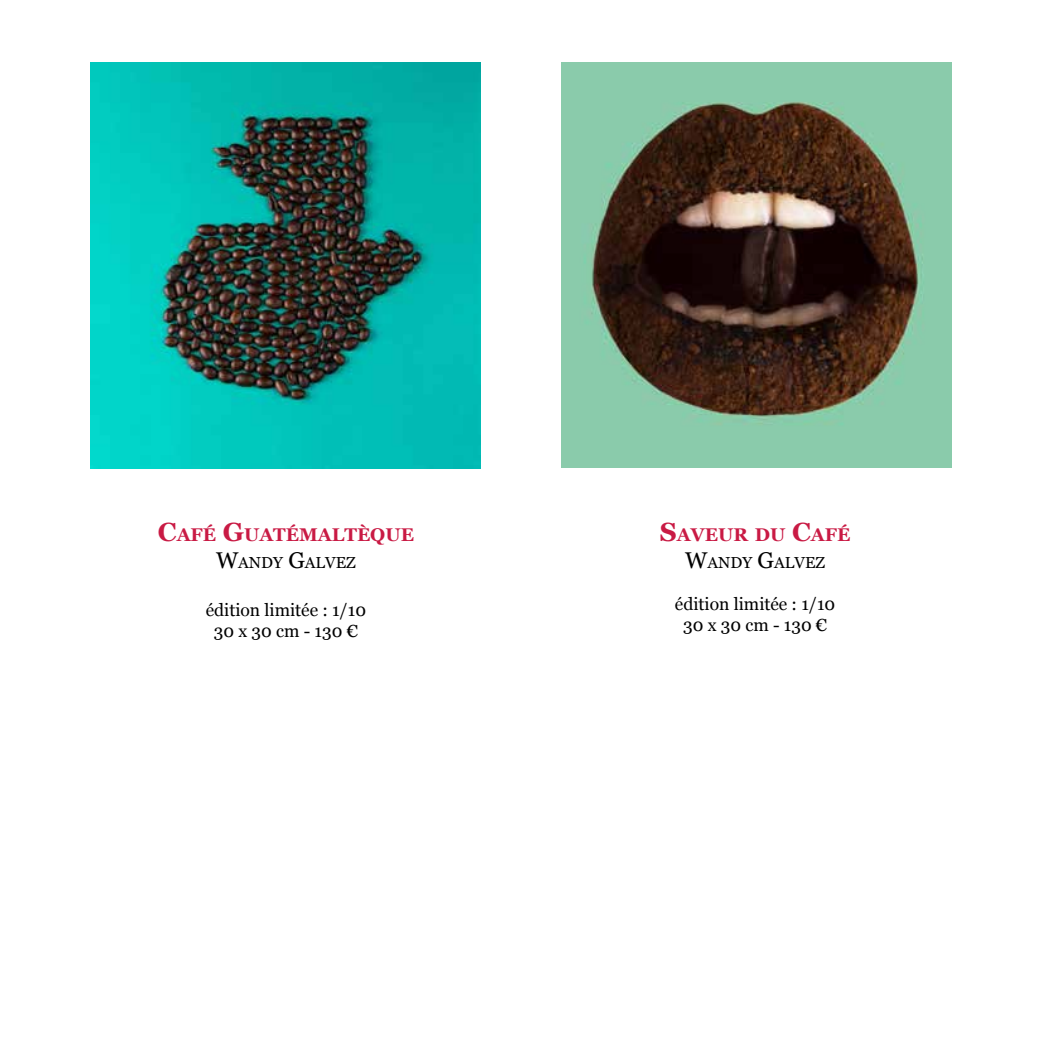
<style>
.page{position:relative;width:1042px;height:1042px;background:#fff}
.page>*{position:absolute;margin:0;border:0;box-sizing:border-box;transform-origin:0 0}
.t1{font:700 18.38px "Georgia";color:#c91a44}
.t2{font:17.5px/21px "Georgia";color:#000;text-align:center}
.t3{font:15.92px "Georgia";color:#000}
.s1{font-size:26.25px}
.s2{font-size:22.75px}
</style>
<div class="page">
<img style="left:91px;top:62px;width:390px;height:406px">
<img style="left:562px;top:62px;width:390px;height:406px">
<p class="t1" style="left:158px;top:521px;width:257px"><span class="s1">C</span>AFÉ <span class="s1">G</span>UATÉMALTÈQUE</p>
<p class="t3" style="left:216px;top:551px;width:141px"><span class="s2">W</span>ANDY <span class="s2">G</span>ALVEZ</p>
<p class="t2" style="left:206px;top:599px;width:162px">édition limitée : 1/10<br>30 x 30 cm - 130 €</p>
<p class="t1" style="left:660px;top:521px;width:192px"><span class="s1">S</span>AVEUR DU <span class="s1">C</span>AFÉ</p>
<p class="t3" style="left:685px;top:551px;width:141px"><span class="s2">W</span>ANDY <span class="s2">G</span>ALVEZ</p>
<p class="t2" style="left:675px;top:593px;width:162px">édition limitée : 1/10<br>30 x 30 cm - 130 €</p>
</div>
